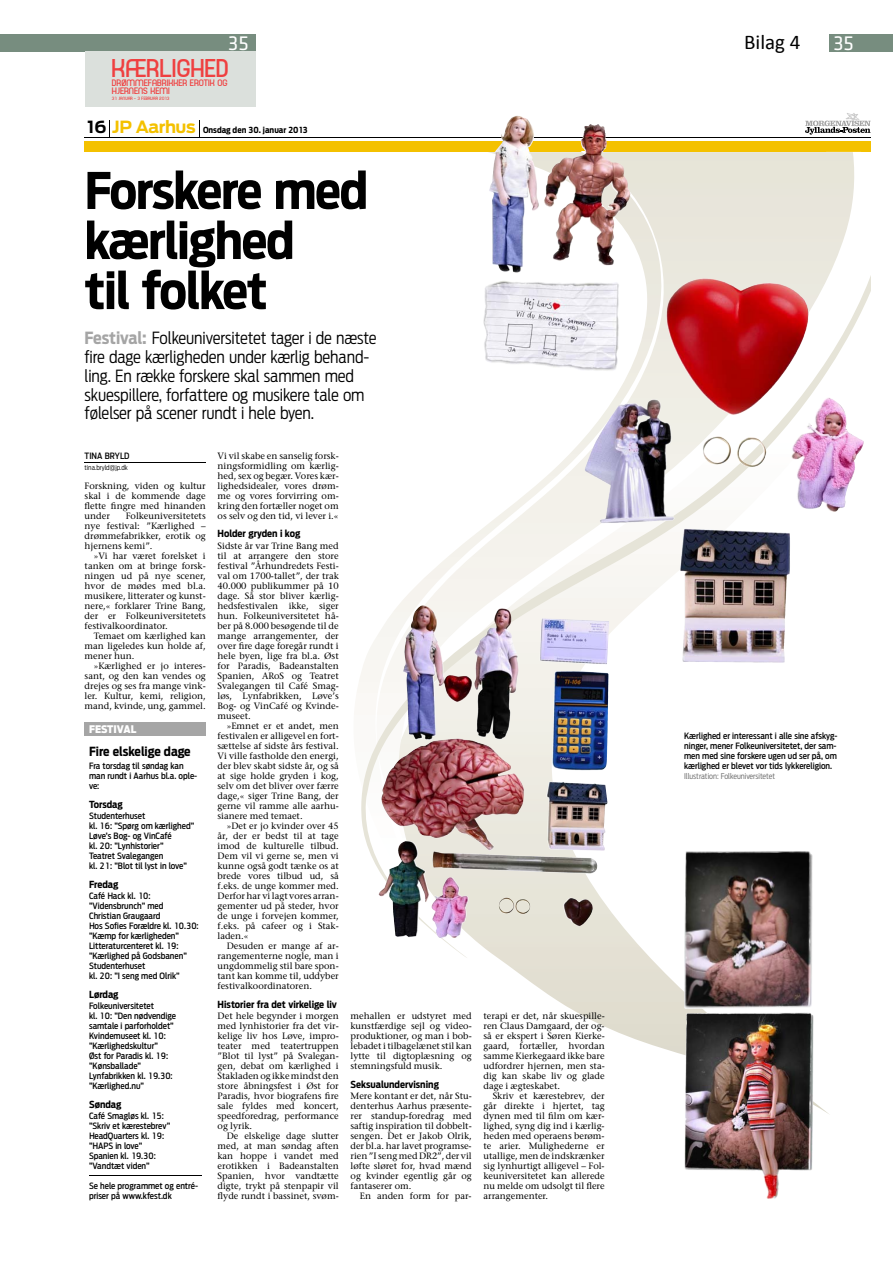
<style>
.page{position:relative;width:893px;height:1263px;background:#fff}
.page>*{position:absolute;margin:0;border:0;box-sizing:border-box;transform-origin:0 0}
.t1{font:700 50.1px/50.1px "Antenna Cond";letter-spacing:-.025em;color:#000}
.t2{font:24.45px "Planet Estyle";color:#ef4040}
.t3{font:21px "Calibri";color:#000}
.t4{font:21px "Klavika";color:#fff}
.t5{font:300 16.65px/18.8px "Antenna Cond";letter-spacing:-.005em;color:#000}
.t6{font:700 12.45px "Antenna Cond";letter-spacing:-.005em;color:#000}
.t7{font:900 10.35px "Antenna Cond";color:#fff}
.t8{font:700 9.75px "Antenna Cond";color:#000}
.t9{font:9.15px/10.1px "Stone Serif";color:#000;text-align:justify}
.t10{font:8.85px/8.4px "Planet Estyle";color:#ef4040}
.t11{font:500 8.7px/10.1px "Antenna Cond";color:#000}
.t12{font:700 8.4px "Antenna Cond";color:#000}
.t13{font:300 7.8px "Antenna Cond";color:#626262}
.t14{font:300 6.75px "Antenna Cond";color:#000}
.t15{font:4.5px "Planet Estyle";color:#ef4040}
.s1{font-family:"Antenna";font-size:16.65px}
.s2{font-family:"Antenna";font-size:16.65px;color:#f4c100}
.s3{font-weight:700;color:#a5a5a5}
</style>
<div class="page">
<div style="left:0;top:34px;width:255px;height:17px;background:#778d7f"></div>
<div style="left:85px;top:51px;width:170px;height:55px;background:#dbe0dc"></div>
<div style="left:829px;top:34px;width:64px;height:17px;background:#778d7f"></div>
<div style="left:85px;top:141px;width:786px;height:10px;background:#f4c100"></div>
<img style="left:523px;top:976px;width:306px;height:139px">
<svg style="left:357px;top:680px;width:455px;height:296px"></svg>
<img style="left:360px;top:152px;width:511px;height:806px">
<div style="left:85px;top:722px;width:121px;height:14px;background:#a5a5a5"></div>
<hr style="left:89px;top:1176px;width:112px;height:1px;background:#000">
<svg style="left:199px;top:120px;width:1px;height:17px"></svg>
<svg style="left:805px;top:113px;width:66px;height:22px"></svg>
<hr style="left:85px;top:137px;width:786px;height:1px;background:#000">
<img style="left:403px;top:605px;width:19px;height:132px">
<hr style="left:85px;top:462px;width:121px;height:1px;background:#000">
<img style="left:489px;top:116px;width:31px;height:157px">
<img style="left:696px;top:851px;width:100px;height:1px">
<img style="left:731px;top:1012px;width:75px;height:1px">
<img style="left:666px;top:278px;width:133px;height:137px">
<h3 class="t4" style="left:228px;top:29px;width:22px">35</h3>
<h2 class="t2" style="left:113px;top:52px;width:118px">KÆRLIGHED</h2>
<p class="t10" style="left:112px;top:79px;width:117px">DRØMMEFABRIKKER EROTIK OG<br>HJERNENS KEMI</p>
<p class="t15" style="left:112px;top:96px;width:59px">31 JANUAR - 3 FEBRUAR 2013</p>
<p class="t12" style="left:84px;top:125px;width:226px"><span class="s1">16</span> <span class="s2">JP Aarhus</span> Onsdag den 30. januar 2013</p>
<h1 class="t1" style="left:85px;top:166px;width:285px">Forskere med kærlighed<br>til folket</h1>
<h3 class="t5" style="left:85px;top:329px;width:294px"><span class="s3">Festival:</span> Folkeuniversitetet tager i de næste fire dage kærligheden under kærlig behand&shy;ling. En række forskere skal sammen med skuespillere, forfattere og musikere tale om følelser på scener rundt i hele byen.</h3>
<p class="t9" style="left:218px;top:450px;width:123px">Vi vil skabe en sanselig forsk&shy;ningsformidling om kærlig&shy;hed, sex og begær. Vores kær&shy;lighedsidealer, vores drøm&shy;me og vores forvirring om&shy;kring den fortæller noget om os selv og den tid, vi lever i.«</p>
<p class="t8" style="left:218px;top:528px;width:84px">Holder gryden i kog</p>
<p class="t9" style="left:218px;top:540px;width:123px">Sidste år var Trine Bang med til at arrangere den store festival ”Århundredets Festi&shy;val om 1700-tallet”, der trak 40.000 publikummer på 10 dage. Så stor bliver kærlig&shy;hedsfestivalen ikke, siger hun. Folkeuniversitetet hå&shy;ber på 8.000 besøgende til de mange arrangementer, der over fire dage foregår rundt i hele byen, lige fra bl.a. Øst for Paradis, Badeanstalten Spanien, ARoS og Teatret Svalegangen til Café Smag&shy;løs, Lynfabrikken, Løve’s Bog- og VinCafé og Kvinde&shy;museet.</p>
<p class="t9" style="left:218px;top:721px;width:123px;text-indent:9px">»Emnet er et andet, men festivalen er alligevel en fort&shy;sættelse af sidste års festival.<br>Vi ville fastholde den energi, der blev skabt sidste år, og så at sige holde gryden i kog, selv om det bliver over færre dage,« siger Trine Bang, der gerne vil ramme alle aarhu&shy;sianere med temaet.</p>
<p class="t9" style="left:218px;top:821px;width:123px;text-indent:9px">»Det er jo kvinder over 45 år, der er bedst til at tage imod de kulturelle tilbud.<br>Dem vil vi gerne se, men vi kunne også godt tænke os at brede vores tilbud ud, så f.eks. de unge kommer med.<br>Derfor har vi lagt vores arran&shy;gementer ud på steder, hvor de unge i forvejen kommer, f.eks. på cafeer og i Stak&shy;laden.«</p>
<p class="t9" style="left:218px;top:941px;width:123px;text-indent:9px">Desuden er mange af ar&shy;rangementerne nogle, man i ungdommelig stil bare spon&shy;tant kan komme til, uddyber festivalkoordinatoren.</p>
<p class="t8" style="left:218px;top:998px;width:121px">Historier fra det virkelige liv</p>
<p class="t9" style="left:218px;top:1011px;width:123px">Det hele begynder i morgen med lynhistorier fra det vir&shy;kelige liv hos Løve, impro&shy;teater med teatertruppen ”Blot til lyst” på Svalegan&shy;gen, debat om kærlighed i Stakladen og ikke mindst den store åbningsfest i Øst for Paradis, hvor biografens fire sale fyldes med koncert, speedforedrag, performance og lyrik.</p>
<p class="t9" style="left:218px;top:1131px;width:123px;text-indent:9px">De elskelige dage slutter med, at man søndag aften kan hoppe i vandet med erotikken i Badeanstalten Spanien, hvor vandtætte digte, trykt på stenpapir vil flyde rundt i bassinet, svøm-</p>
<p class="t11" style="left:85px;top:450px;width:46px">TINA BRYLD</p>
<p class="t14" style="left:85px;top:464px;width:45px">tina.bryld@jp.dk</p>
<p class="t9" style="left:85px;top:480px;width:123px">Forskning, viden og kultur skal i de kommende dage flette fingre med hinanden under</p>
<p class="t9" style="left:85px;top:510px;width:123px;text-indent:41px">Folkeuniversitetets nye festival: ”Kærlighed – drømmefabrikker, erotik og hjernens kemi”.</p>
<p class="t9" style="left:85px;top:550px;width:123px;text-indent:9px">»Vi har været forelsket i tanken om at bringe forsk&shy;ningen ud på nye scener, hvor de mødes med bl.a. musikere, litterater og kunst&shy;nere,« forklarer Trine Bang, der er Folkeuniversitetets festivalkoordinator.</p>
<p class="t9" style="left:85px;top:630px;width:123px;text-indent:9px">Temaet om kærlighed kan man ligeledes kun holde af, mener hun.</p>
<p class="t9" style="left:85px;top:660px;width:123px;text-indent:9px">»Kærlighed er jo interes&shy;sant, og den kan vendes og drejes og ses fra mange vink&shy;ler. Kultur, kemi, religion, mand, kvinde, ung, gammel.</p>
<p class="t7" style="left:89px;top:723px;width:49px">FESTIVAL</p>
<h3 class="t6" style="left:89px;top:744px;width:103px">Fire elskelige dage</h3>
<p class="t11" style="left:89px;top:761px;width:110px">Fra torsdag til søndag kan man rundt i Aarhus bl.a. ople&shy;ve:</p>
<p class="t8" style="left:89px;top:798px;width:35px">Torsdag</p>
<p class="t11" style="left:89px;top:811px;width:107px">Studenterhuset<br>kl. 16: ”Spørg om kærlighed”<br>Løve’s Bog- og VinCafé<br>kl. 20: ”Lynhistorier”<br>Teatret Svalegangen<br>kl. 21: ”Blot til lyst in love”</p>
<p class="t8" style="left:89px;top:878px;width:31px">Fredag</p>
<p class="t11" style="left:89px;top:891px;width:111px">Café Hack kl. 10: ”Vidensbrunch” med<br>Christian Graugaard<br>Hos Sofies Forældre kl. 10.30: ”Kæmp for kærligheden”<br>Litteraturcenteret kl. 19: ”Kærlighed på Godsbanen”<br>Studenterhuset<br>kl. 20: ”I seng med Olrik”</p>
<p class="t8" style="left:89px;top:988px;width:31px">Lørdag</p>
<p class="t11" style="left:89px;top:1001px;width:89px">Folkeuniversitetet<br>kl. 10: ”Den nødvendige samtale i parforholdet”<br>Kvindemuseet kl. 10: ”Kærlighedskultur”<br>Øst for Paradis kl. 19: ”Kønsballade”<br>Lynfabrikken kl. 19.30: ”Kærlighed.nu”</p>
<p class="t8" style="left:89px;top:1098px;width:34px">Søndag</p>
<p class="t11" style="left:89px;top:1111px;width:83px">Café Smagløs kl. 15: ”Skriv et kærestebrev”<br>HeadQuarters kl. 19: ”HAPS in love”<br>Spanien kl. 19.30: ”Vandtæt viden”</p>
<p class="t11" style="left:89px;top:1181px;width:111px">Se hele programmet og entré&shy;priser på www.kfest.dk</p>
<p class="t9" style="left:351px;top:1011px;width:123px">mehallen er udstyret med kunstfærdige sejl og video&shy;produktioner, og man i bob&shy;lebadet i tilbagelænet stil kan lytte til digtoplæsning og stemningsfuld musik.</p>
<p class="t8" style="left:351px;top:1078px;width:90px">Seksualundervisning</p>
<p class="t9" style="left:351px;top:1091px;width:123px">Mere kontant er det, når Stu&shy;denterhus Aarhus præsente&shy;rer standup-foredrag med saftig inspiration til dobbelt&shy;sengen. Det er Jakob Olrik, der bl.a. har lavet programse&shy;rien ”I seng med DR2”, der vil løfte sløret for, hvad mænd og kvinder egentlig går og fantaserer om.</p>
<p class="t9" style="left:360px;top:1191px;width:113px">En anden form for par-</p>
<p class="t9" style="left:484px;top:1011px;width:123px">terapi er det, når skuespille&shy;ren Claus Damgaard, der og&shy;så er ekspert i Søren Kierke&shy;gaard, fortæller, hvordan samme Kierkegaard ikke bare udfordrer hjernen, men sta&shy;dig kan skabe liv og glade dage i ægteskabet.</p>
<p class="t9" style="left:484px;top:1091px;width:123px;text-indent:9px">Skriv et kærestebrev, der går direkte i hjertet, tag dynen med til film om kær&shy;lighed, syng dig ind i kærlig&shy;heden med operaens berøm&shy;te arier. Mulighederne er utallige, men de indskrænker sig lynhurtigt alligevel – Fol&shy;keuniversitetet kan allerede nu melde om udsolgt til flere arrangementer.</p>
<h3 class="t3" style="left:744px;top:28px;width:58px">Bilag 4</h3>
<h3 class="t4" style="left:833px;top:29px;width:22px">35</h3>
<p class="t11" style="left:684px;top:731px;width:155px;text-align:justify">Kærlighed er interessant i alle sine afskyg&shy;ninger, mener Folkeuniversitetet, der sam&shy;men med sine forskere ugen ud ser på, om kærlighed er blevet vor tids lykkereligion.</p>
<p class="t13" style="left:684px;top:771px;width:93px">Illustration: Folkeuniversitetet</p>
</div>
